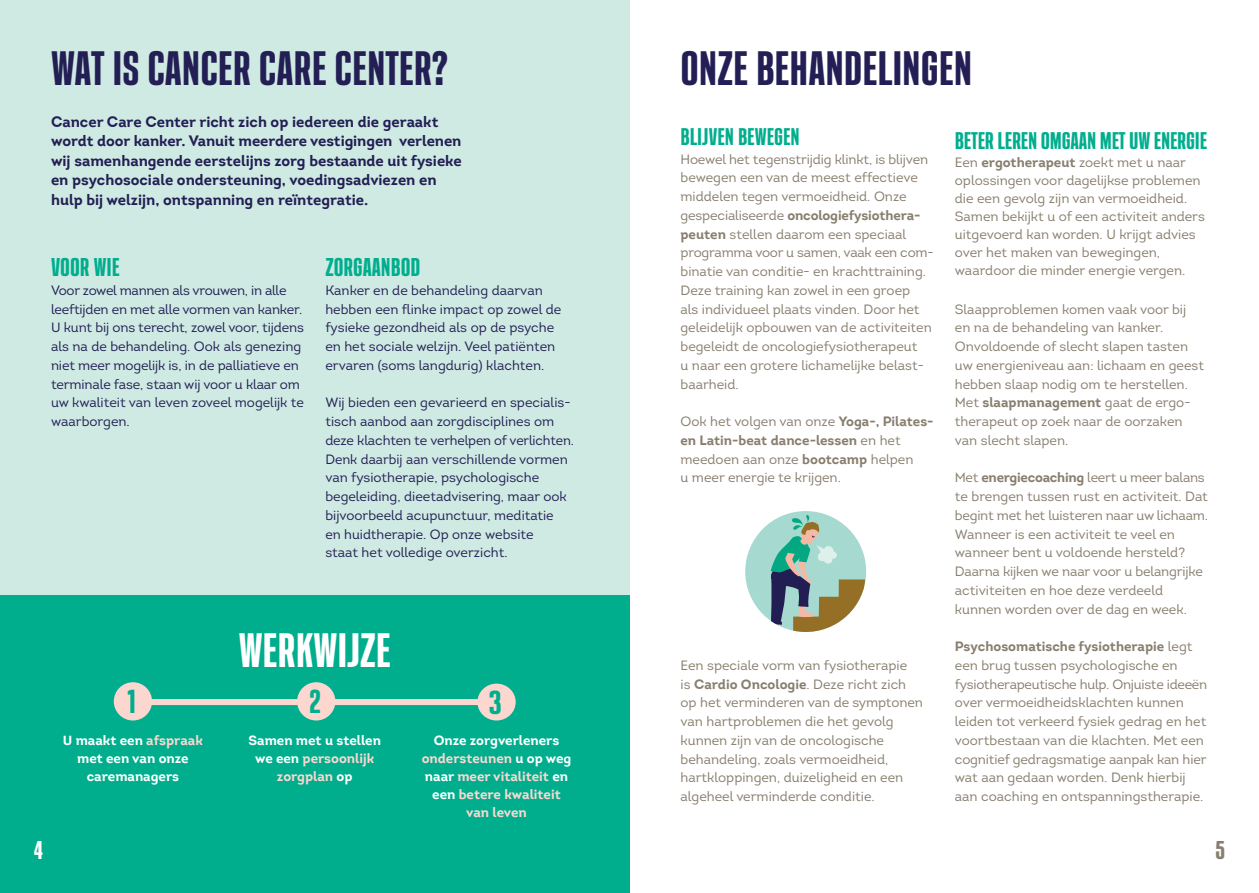
<style>
.page{position:relative;width:1259px;height:893px;background:#fff}
.page>*{position:absolute;margin:0;border:0;box-sizing:border-box;transform-origin:0 0}
.t1{font:800 condensed 45px "HK Compression";color:#231f55}
.t2{font:800 condensed 45px "HK Compression";color:#fff}
.t3{font:800 condensed 31.05px "HK Compression";color:#00ae8e}
.t4{font:800 condensed 24px "HK Compression";color:#00ae8e}
.t5{font:800 condensed 24px "HK Compression";color:#887e6e}
.t6{font:800 condensed 24px "HK Compression";color:#fff}
.t7{font:800 condensed 22.5px "HK Compression";letter-spacing:-.01em;color:#00ae8e}
.t8{font:700 15px/19.5px "Intro";color:#231f55}
.t9{font:13.5px/18.8px "Intro";color:#887e6e}
.t10{font:13.5px/18.8px "Intro";color:#231f55}
.t11{font:700 13.5px/18px "Intro";color:#fff;text-align:center}
.t12{font:700 13.5px/18px "Intro";color:#fcd7d0;text-align:center}
.s1{color:#fcd7d0}
.s2{color:#fff}
.s3{font-weight:700}
</style>
<div class="page">
<div style="left:0;top:595px;width:629px;height:298px;background:#00ae8e"></div>
<div style="left:142px;top:699px;width:340px;height:6px;background:#fcd7d0"></div>
<div style="left:114px;top:682px;width:38px;height:38px;background:#fcd7d0;border-radius:50%"></div>
<div style="left:297px;top:682px;width:38px;height:38px;background:#fcd7d0;border-radius:50%"></div>
<div style="left:477px;top:684px;width:39px;height:36px;background:#fcd7d0;border-radius:50%"></div>
<div style="left:0;top:0;width:629px;height:595px;background:#cfeae2"></div>
<div style="left:745px;top:511px;width:121px;height:121px;background:#a6dad0;border-radius:50%"></div>
<svg style="left:764px;top:515px;width:102px;height:117px"></svg>
<h1 class="t1" style="left:51px;top:40px;width:398px">WAT IS CANCER CARE CENTER?</h1>
<p class="t8" style="left:51px;top:112px;width:412px">Cancer Care Center richt zich op iedereen die geraakt wordt door kanker. Vanuit meerdere vestigingen verlenen wij samenhangende eerstelijns zorg bestaande uit fysieke en psychosociale ondersteuning, voedingsadviezen en hulp bij welzijn, ontspanning en reïntegratie.</p>
<h3 class="t4" style="left:51px;top:252px;width:70px">VOOR WIE</h3>
<p class="t10" style="left:51px;top:281px;width:254px">Voor zowel mannen als vrouwen, in alle leeftijden en met alle vormen van kanker.<br>U kunt bij ons terecht, zowel voor, tijdens als na de behandeling. Ook als genezing niet meer mogelijk is, in de palliatieve en terminale fase, staan wij voor u klaar om uw kwaliteit van leven zoveel mogelijk te waarborgen.</p>
<h3 class="t4" style="left:325px;top:252px;width:97px">ZORGAANBOD</h3>
<p class="t10" style="left:325px;top:281px;width:237px">Kanker en de behandeling daarvan hebben een flinke impact op zowel de fysieke gezondheid als op de psyche en het sociale welzijn. Veel patiënten ervaren (soms langdurig) klachten.</p>
<p class="t10" style="left:325px;top:393px;width:250px">Wij bieden een gevarieerd en specialis&shy;tisch aanbod aan zorgdisciplines om deze klachten te verhelpen of verlichten.<br>Denk daarbij aan verschillende vormen van fysiotherapie, psychologische begeleiding, dieetadvisering, maar ook bijvoorbeeld acupunctuur, meditatie<br>en huidtherapie. Op onze website<br>staat het volledige overzicht.</p>
<h3 class="t6" style="left:34px;top:835px;width:10px">4</h3>
<h1 class="t2" style="left:239px;top:621px;width:154px">WERKWIJZE</h1>
<h2 class="t3" style="left:128px;top:682px;width:10px">1</h2>
<h2 class="t3" style="left:309px;top:682px;width:13px">2</h2>
<h2 class="t3" style="left:489px;top:683px;width:14px">3</h2>
<p class="t11" style="left:63px;top:731px;width:142px">U maakt een <span class="s1">afspraak </span>met een van onze caremanagers</p>
<p class="t11" style="left:248px;top:731px;width:134px">Samen met u stellen we een <span class="s1">persoonlijk zorgplan</span> op</p>
<p class="t12" style="left:422px;top:731px;width:151px"><span class="s2">Onze zorgverleners </span>ondersteunen <span class="s2">u op weg naar</span> meer vitaliteit <span class="s2">en een</span> betere kwaliteit van leven</p>
<h1 class="t1" style="left:680px;top:40px;width:293px">ONZE BEHANDELINGEN</h1>
<h3 class="t7" style="left:680px;top:122px;width:121px">BLIJVEN BEWEGEN</h3>
<p class="t9" style="left:680px;top:150px;width:253px">Hoewel het tegenstrijdig klinkt, is blijven bewegen een van de meest effectieve middelen tegen vermoeidheid. Onze gespecialiseerde <span class="s3">oncologiefysiothera&shy;peuten</span> stellen daarom een speciaal programma voor u samen, vaak een com&shy;binatie van conditie- en krachttraining.<br>Deze training kan zowel in een groep<br>als individueel plaats vinden. Door het geleidelijk opbouwen van de activiteiten begeleidt de oncologiefysiotherapeut<br>u naar een grotere lichamelijke belast&shy;baarheid.</p>
<p class="t9" style="left:680px;top:412px;width:254px">Ook het volgen van onze <span class="s3">Yoga-, Pilates&shy;en Latin-beat dance-lessen</span> en het meedoen aan onze <span class="s3">bootcamp</span> helpen<br>u meer energie te krijgen.</p>
<p class="t9" style="left:680px;top:656px;width:244px">Een speciale vorm van fysiotherapie<br>is <span class="s3">Cardio Oncologie</span>. Deze richt zich op het verminderen van de symptonen van hartproblemen die het gevolg kunnen zijn van de oncologische behandeling, zoals vermoeidheid, hartkloppingen, duizeligheid en een algeheel verminderde conditie.</p>
<h3 class="t7" style="left:955px;top:126px;width:254px">BETER LEREN OMGAAN MET UW ENERGIE</h3>
<p class="t9" style="left:955px;top:153px;width:252px;line-height:18px">Een <span class="s3">ergotherapeut</span> zoekt met u naar oplossingen voor dagelijkse problemen die een gevolg zijn van vermoeidheid.<br>Samen bekijkt u of een activiteit anders uitgevoerd kan worden. U krijgt advies over het maken van bewegingen, waardoor die minder energie vergen.</p>
<p class="t9" style="left:955px;top:300px;width:251px">Slaapproblemen komen vaak voor bij en na de behandeling van kanker.<br>Onvoldoende of slecht slapen tasten uw energieniveau aan: lichaam en geest hebben slaap nodig om te herstellen.<br>Met <span class="s3">slaapmanagement</span> gaat de ergo&shy;therapeut op zoek naar de oorzaken van slecht slapen.</p>
<p class="t9" style="left:955px;top:468px;width:255px">Met <span class="s3">energiecoaching</span> leert u meer balans te brengen tussen rust en activiteit. Dat begint met het luisteren naar uw lichaam.<br>Wanneer is een activiteit te veel en wanneer bent u voldoende hersteld?<br>Daarna kijken we naar voor u belangrijke activiteiten en hoe deze verdeeld kunnen worden over de dag en week.</p>
<p class="t9" style="left:955px;top:637px;width:254px"><span class="s3">Psychosomatische fysiotherapie</span> legt een brug tussen psychologische en fysiotherapeutische hulp. Onjuiste ideeën over vermoeidheidsklachten kunnen leiden tot verkeerd fysiek gedrag en het voortbestaan van die klachten. Met een cognitief gedragsmatige aanpak kan hier wat aan gedaan worden. Denk hierbij aan coaching en ontspanningstherapie.</p>
<h3 class="t5" style="left:1215px;top:835px;width:11px">5</h3>
</div>
